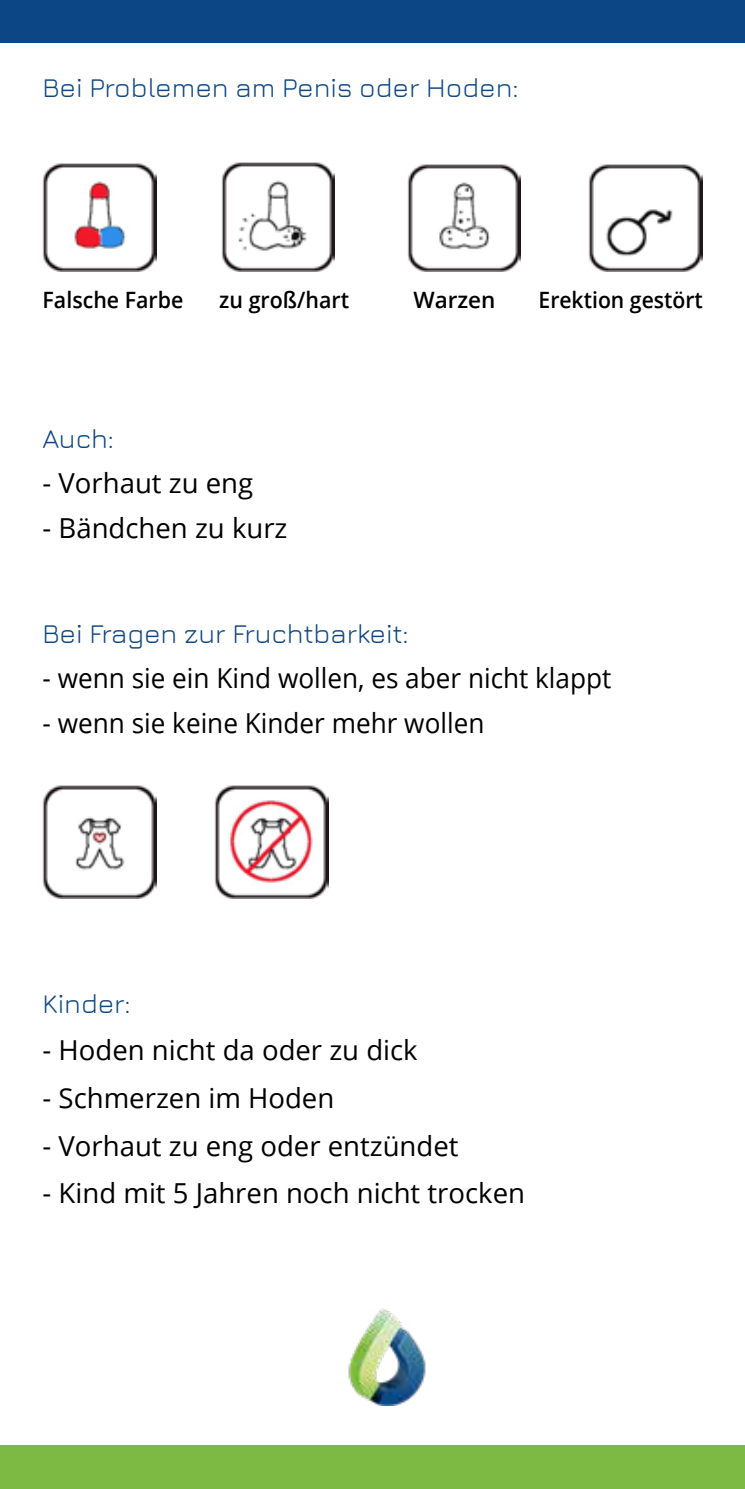
<style>
.page{position:relative;width:745px;height:1489px;background:#fff}
.page>*{position:absolute;margin:0;border:0;box-sizing:border-box;transform-origin:0 0}
.t1{font:27.5px "Open Sans";color:#000}
.t2{font:27.5px "Open Sans";color:#000;scale:.95 1}
.t3{font:27.5px "Jura";color:#0c4684}
.t4{font:600 22.5px "Open Sans";color:#000;scale:.95 1}
.t5{font:600 22.5px "Open Sans";color:#000;scale:.94 1}
.t6{font:600 22.5px "Open Sans";color:#000}
</style>
<div class="page">
<div style="left:0;top:1444px;width:744px;height:44px;background:#7cba44"></div>
<div style="left:0;top:0;width:744px;height:43px;background:#0c4684"></div>
<img style="left:43px;top:163px;width:113px;height:108px">
<img style="left:221px;top:162px;width:113px;height:109px">
<img style="left:407px;top:164px;width:113px;height:107px">
<img style="left:588px;top:164px;width:114px;height:107px">
<img style="left:43px;top:785px;width:113px;height:113px">
<img style="left:215px;top:785px;width:113px;height:113px">
<img style="left:348px;top:1308px;width:78px;height:96px">
<p class="t3" style="left:43px;top:68px;width:477px">Bei Problemen am Penis oder Hoden:</p>
<p class="t4" style="left:43px;top:284px;width:150px">Falsche Farbe</p>
<p class="t4" style="left:219px;top:284px;width:138px">zu groß/hart</p>
<p class="t6" style="left:413px;top:284px;width:84px">Warzen</p>
<p class="t5" style="left:538px;top:284px;width:176px">Erektion gestört</p>
<p class="t3" style="left:43px;top:418px;width:73px">Auch:</p>
<p class="t1" style="left:43px;top:464px;width:212px">- Vorhaut zu eng</p>
<p class="t1" style="left:43px;top:509px;width:246px">- Bändchen zu kurz</p>
<p class="t3" style="left:43px;top:613px;width:367px">Bei Fragen zur Fruchtbarkeit:</p>
<p class="t2" style="left:43px;top:659px;width:600px">- wenn sie ein Kind wollen, es aber nicht klappt</p>
<p class="t2" style="left:43px;top:704px;width:466px">- wenn sie keine Kinder mehr wollen</p>
<p class="t3" style="left:43px;top:983px;width:90px">Kinder:</p>
<p class="t1" style="left:43px;top:1031px;width:376px">- Hoden nicht da oder zu dick</p>
<p class="t1" style="left:43px;top:1079px;width:293px">- Schmerzen im Hoden</p>
<p class="t1" style="left:43px;top:1126px;width:417px">- Vorhaut zu eng oder entzündet</p>
<p class="t1" style="left:43px;top:1174px;width:483px">- Kind mit 5 Jahren noch nicht trocken</p>
</div>
